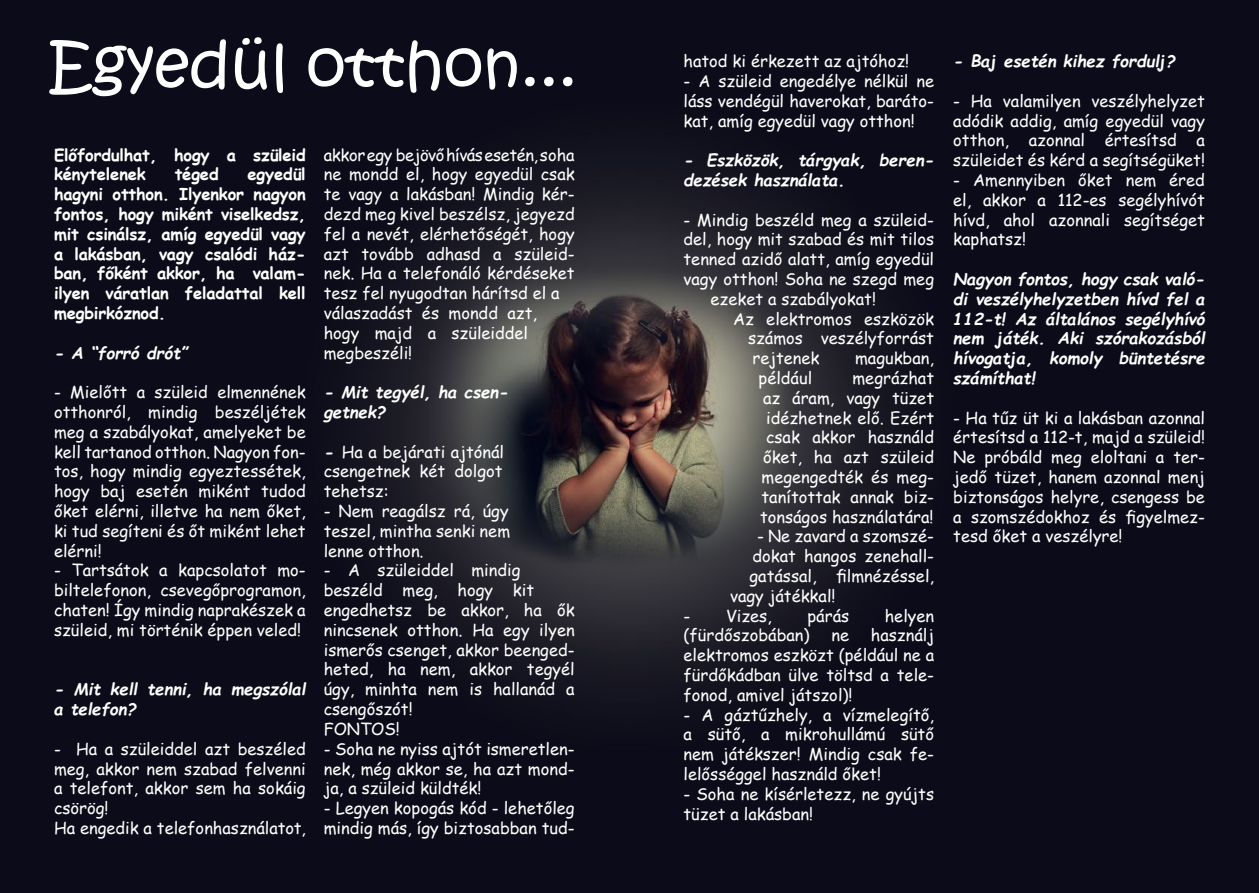
<style>
.page{position:relative;width:1259px;height:893px;background:#fff}
.page>*{position:absolute;margin:0;border:0;box-sizing:border-box;transform-origin:0 0}
.t1{font:63px "Kristen ITC";color:#fff}
.t2{font:16.5px/19.8px "Comic Sans MS";color:#fff;text-align:justify}
.t3{font:italic 700 16.5px/19.8px "Comic Sans MS";color:#fff}
.t4{font:700 16.5px/19.8px "Comic Sans MS";letter-spacing:-.01em;color:#fff}
.s1{font-weight:700;font-style:italic}
</style>
<div class="page">
<img style="left:0;top:0;width:1259px;height:893px">
<h1 class="t1" style="left:48px;top:24px;width:531px">Egyedül otthon...</h1>
<p class="t4" style="left:54px;top:144px;width:253px">Előfordulhat, hogy a szüleid kénytelenek</p>
<p class="t4" style="left:175px;top:164px;width:46px">téged</p>
<p class="t4" style="left:54px;top:164px;width:253px;text-align:justify;text-indent:193px">egyedül hagyni otthon. Ilyenkor nagyon fontos, hogy miként viselkedsz, mit csinálsz, amíg egyedül vagy a lakásban, vagy csalódi ház&shy;ban, főként akkor, ha valam&shy;ilyen váratlan feladattal kell megbirkóznod.</p>
<p class="t3" style="left:54px;top:342px;width:135px">- A “forró drót”</p>
<p class="t2" style="left:54px;top:382px;width:253px">- Mielőtt a szüleid elmennének otthonról, mindig beszéljétek meg a szabályokat, amelyeket be kell tartanod otthon. Nagyon fon&shy;tos, hogy mindig egyeztessétek, hogy baj esetén miként tudod őket elérni, illetve ha nem őket, ki tud segíteni és őt miként lehet elérni!</p>
<p class="t2" style="left:54px;top:560px;width:253px">- Tartsátok a kapcsolatot mo&shy;biltelefonon, csevegőprogramon, chaten! Így mindig naprakészek a szüleid, mi történik éppen veled!</p>
<p class="t3" style="left:54px;top:679px;width:253px">- Mit kell tenni, ha megszólal a telefon?</p>
<p class="t2" style="left:54px;top:738px;width:253px;text-align:left">- Ha a szüleiddel azt beszéled meg, akkor nem szabad felvenni a telefont, akkor sem ha sokáig csörög!<br>Ha engedik a telefonhasználatot,</p>
<p class="t2" style="left:324px;top:144px;width:252px;text-align:left">akkor egy bejövő hívás esetén, soha ne mondd el, hogy egyedül csak te vagy a lakásban! Mindig kér&shy;dezd meg kivel beszélsz, jegyezd fel a nevét, elérhetőségét, hogy azt tovább adhasd a szüleid&shy;nek. Ha a telefonáló kérdéseket tesz fel nyugodtan hárítsd el a válaszadást és mondd azt, hogy majd a szüleiddel megbeszéli!</p>
<p class="t3" style="left:324px;top:382px;width:186px">- Mit tegyél, ha csen&shy;getnek?</p>
<p class="t2" style="left:324px;top:441px;width:182px"><span class="s1">-</span> Ha a bejárati ajtónál csengetnek két dolgot tehetsz:</p>
<p class="t2" style="left:324px;top:501px;width:188px">- Nem reagálsz rá, úgy teszel, mintha senki nem lenne otthon.</p>
<p class="t2" style="left:324px;top:560px;width:252px;text-align:left">- A szüleiddel mindig beszéld meg, hogy kit engedhetsz be akkor, ha ők nincsenek otthon. Ha egy ilyen ismerős csenget, akkor beenged&shy;heted, ha nem, akkor tegyél úgy, minhta nem is hallanád a csengőszót!<br>FONTOS!</p>
<p class="t2" style="left:324px;top:738px;width:252px">- Soha ne nyiss ajtót ismeretlen&shy;nek, még akkor se, ha azt mond&shy;ja, a szüleid küldték!</p>
<p class="t2" style="left:324px;top:798px;width:252px">- Legyen kopogás kód - lehetőleg mindig más, így biztosabban tud-</p>
<p class="t2" style="left:683px;top:51px;width:227px">hatod ki érkezett az ajtóhoz!</p>
<p class="t2" style="left:683px;top:71px;width:252px">- A szüleid engedélye nélkül ne láss vendégül haverokat, baráto&shy;kat, amíg egyedül vagy otthon!</p>
<p class="t3" style="left:683px;top:150px;width:252px">- Eszközök, tárgyak, beren&shy;dezések használata.</p>
<p class="t2" style="left:683px;top:209px;width:252px">- Mindig beszéld meg a szüleid-</p>
<p class="t2" style="left:683px;top:229px;width:252px">del, hogy mit szabad és mit tilos</p>
<p class="t2" style="left:683px;top:249px;width:252px">tenned azidő alatt, amíg egyedül</p>
<p class="t2" style="left:683px;top:269px;width:252px">vagy otthon! Soha ne szegd meg</p>
<p class="t2" style="left:710px;top:288px;width:167px">ezeket a szabályokat!</p>
<p class="t2" style="left:733px;top:308px;width:203px">Az elektromos eszközök</p>
<p class="t2" style="left:748px;top:328px;width:187px">számos veszélyforrást</p>
<p class="t2" style="left:752px;top:348px;width:69px">rejtenek</p>
<p class="t2" style="left:855px;top:348px;width:80px">magukban,</p>
<p class="t2" style="left:758px;top:368px;width:55px">például</p>
<p class="t2" style="left:760px;top:368px;width:176px;text-align:right">megrázhat<br>az áram, vagy tüzet idézhetnek elő. Ezért csak akkor használd őket, ha azt szüleid megengedték és meg&shy;tanítottak annak biz&shy;tonságos használatára!</p>
<p class="t2" style="left:757px;top:526px;width:179px">- Ne zavard a szomszé-</p>
<p class="t2" style="left:752px;top:546px;width:183px">dokat hangos zenehall-</p>
<p class="t2" style="left:749px;top:566px;width:186px">gatással, filmnézéssel,</p>
<p class="t2" style="left:730px;top:585px;width:107px">vagy játékkal!</p>
<p class="t2" style="left:683px;top:605px;width:90px">- Vizes,</p>
<p class="t2" style="left:807px;top:605px;width:43px">párás</p>
<p class="t2" style="left:884px;top:605px;width:51px">helyen</p>
<p class="t2" style="left:683px;top:625px;width:128px">(fürdőszobában)</p>
<p class="t2" style="left:831px;top:625px;width:19px">ne</p>
<p class="t2" style="left:683px;top:625px;width:252px;text-indent:187px">használj elektromos eszközt (például ne a fürdőkádban ülve töltsd a tele&shy;fonod, amivel játszol)!</p>
<p class="t2" style="left:683px;top:704px;width:252px">- A gáztűzhely, a vízmelegítő, a sütő, a mikrohullámú sütő nem játékszer! Mindig csak fe&shy;lelősséggel használd őket!</p>
<p class="t2" style="left:683px;top:783px;width:252px">- Soha ne kísérletezz, ne gyújts tüzet a lakásban!</p>
<p class="t3" style="left:953px;top:51px;width:223px">- Baj esetén kihez fordulj?</p>
<p class="t2" style="left:953px;top:90px;width:253px">- Ha valamilyen veszélyhelyzet adódik addig, amíg egyedül vagy otthon, azonnal értesítsd a szüleidet és kérd a segítségüket!</p>
<p class="t2" style="left:953px;top:170px;width:253px">- Amennyiben őket nem éred el, akkor a 112-es segélyhívót hívd, ahol azonnali segítséget kaphatsz!</p>
<p class="t3" style="left:953px;top:269px;width:253px;text-align:justify">Nagyon fontos, hogy csak való&shy;di veszélyhelyzetben hívd fel a 112-t! Az általános segélyhívó nem játék. Aki szórakozásból hívogatja, komoly büntetésre számíthat!</p>
<p class="t2" style="left:953px;top:407px;width:253px">- Ha tűz üt ki a lakásban azonnal értesítsd a 112-t, majd a szüleid!<br>Ne próbáld meg eloltani a ter&shy;jedő tüzet, hanem azonnal menj biztonságos helyre, csengess be a szomszédokhoz és figyelmez&shy;tesd őket a veszélyre!</p>
</div>
